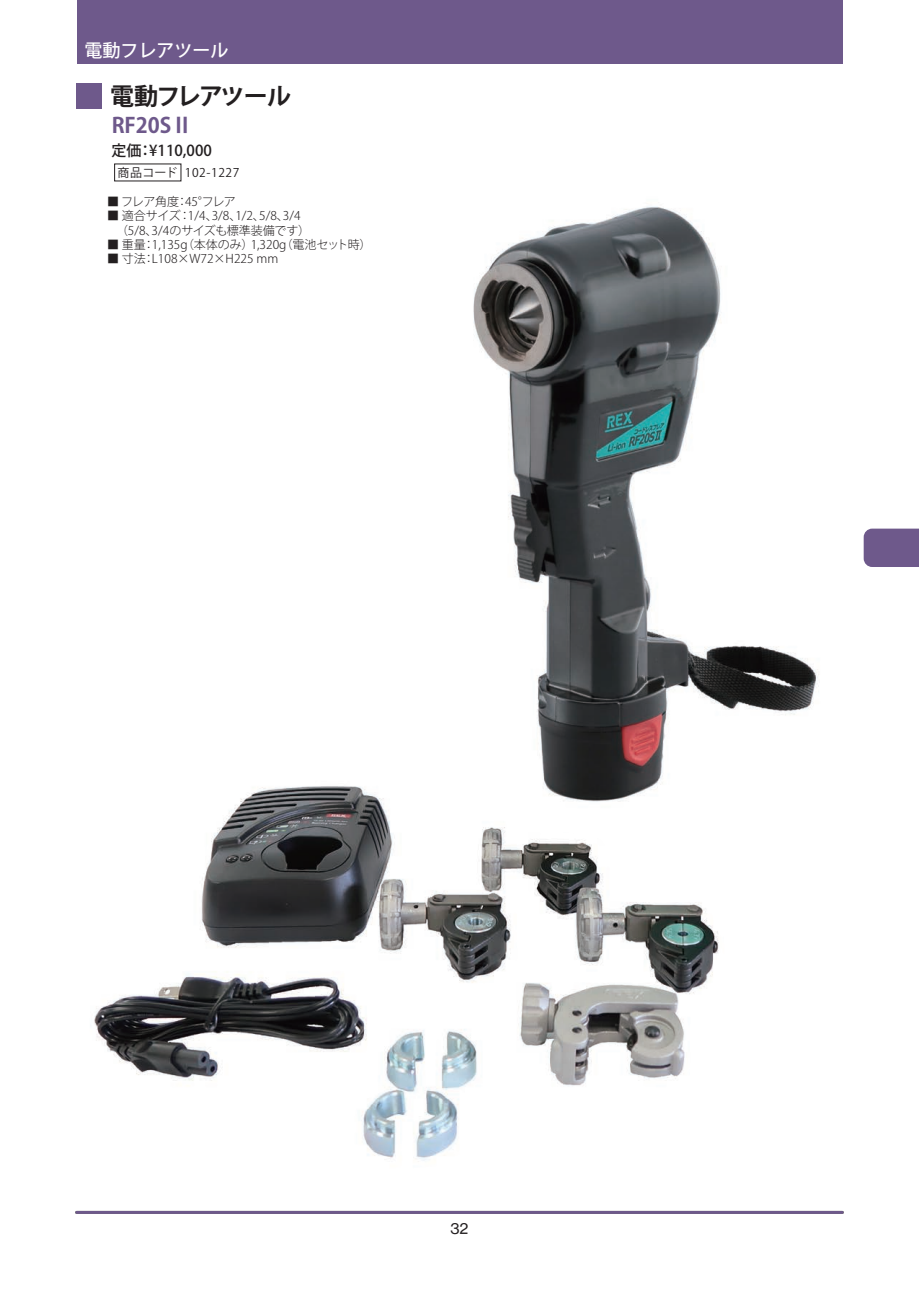
<style>
.page{position:relative;width:919px;height:1289px;background:#fff}
.page>*{position:absolute;margin:0;border:0;box-sizing:border-box;transform-origin:0 0}
.t1{font:700 24px "Koz Go Pr 6 N";letter-spacing:-.07em;color:#231f20}
.t2{font:700 21px "Koz Go Pr 6 N";color:#6e598b}
.t3{font:500 18px "Koz Go Pr 6 N";color:#fff}
.t4{font:500 15px "Koz Go Pr 6 N";color:#231f20}
.t5{font:15px "Neue Haas Grotesk Text Pro";color:#231f20}
.t6{font:300 12px/14.4px "Koz Go Pr 6 N";color:#231f20}
.t7{font:12px "Koz Go Pr 6 N";letter-spacing:.05em;color:#231f20}
.t8{font:300 12px "Koz Go Pr 6 N";letter-spacing:-.04em;color:#231f20}
</style>
<div class="page">
<img style="left:473px;top:206px;width:346px;height:541px">
<img style="left:94px;top:747px;width:625px;height:414px">
<div style="left:77px;top:0;width:765px;height:64px;background:#6e598b"></div>
<hr style="left:77px;top:1210px;width:765px;height:3px;background:#6e598b">
<div style="left:863px;top:528px;width:55px;height:39px;background:#6e598b"></div>
<div style="left:77px;top:83px;width:25px;height:26px;background:#6e598b"></div>
<h3 class="t3" style="left:84px;top:40px;width:145px">電動フレアツール</h3>
<h1 class="t1" style="left:110px;top:83px;width:182px">電動フレアツール</h1>
<h2 class="t2" style="left:112px;top:113px;width:82px">RF20SⅡ</h2>
<p class="t4" style="left:112px;top:142px;width:102px">定価：¥110,000</p>
<p class="t7" style="left:118px;top:165px;width:123px">商品コード 102-1227</p>
<p class="t8" style="left:107px;top:195px;width:130px">■ フレア角度：45°フレア</p>
<p class="t6" style="left:107px;top:209px;width:204px">■ 適合サイズ：1/4､3/8､1/2、5/8、3/4　 （5/8、3/4のサイズも標準装備です）</p>
<p class="t6" style="left:107px;top:238px;width:266px">■ 重量：1,135g（本体のみ）1,320g（電池セット時）</p>
<p class="t6" style="left:107px;top:252px;width:173px">■ 寸法：L108×W72×H225 mm</p>
<p class="t5" style="left:450px;top:1219px;width:20px">32</p>
</div>
